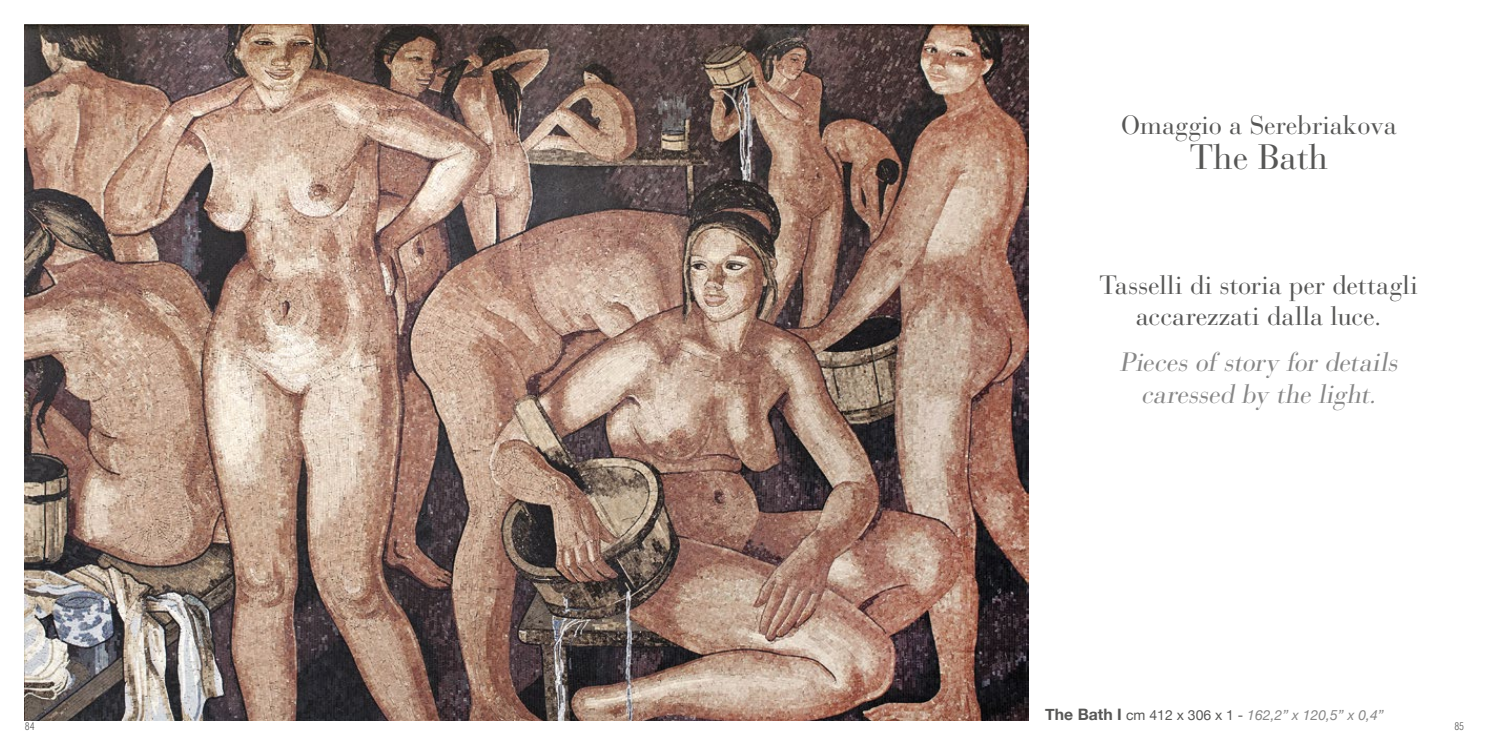
<style>
.page{position:relative;width:1489px;height:745px;background:#fff}
.page>*{position:absolute;margin:0;border:0;box-sizing:border-box;transform-origin:0 0}
.t1{font:35px "Bauer Bodoni";color:#575756}
.t2{font:26.25px/31.5px "Bauer Bodoni";color:#575756;text-align:center}
.t3{font:italic 26.25px/31.5px "Bauer Bodoni";color:#878787;text-align:center}
.t4{font:italic 14px "Helvetica Neue";color:#878787}
.t5{font:300 condensed 10.5px "Swiss 721 BT";color:#575756}
.s1{font-weight:700;font-style:normal;font-size:15.75px;color:#575756}
.s2{font-style:normal;color:#575756}
</style>
<div class="page">
<img style="left:25px;top:25px;width:1003px;height:694px">
<p class="t2" style="left:1121px;top:109px;width:277px">Omaggio a Serebriakova</p>
<h1 class="t1" style="left:1189px;top:135px;width:140px">The Bath</h1>
<p class="t2" style="left:1099px;top:269px;width:320px">Tasselli di storia per dettagli accarezzati dalla luce.</p>
<p class="t3" style="left:1119px;top:347px;width:285px">Pieces of story for details caressed by the light.</p>
<p class="t4" style="left:1045px;top:705px;width:340px"><span class="s1">The Bath I</span> <span class="s2">cm 412 x 306 x 1 -</span> 162,2” x 120,5” x 0,4”</p>
<p class="t5" style="left:25px;top:719px;width:11px">84</p>
<p class="t5" style="left:1454px;top:719px;width:11px">85</p>
</div>
